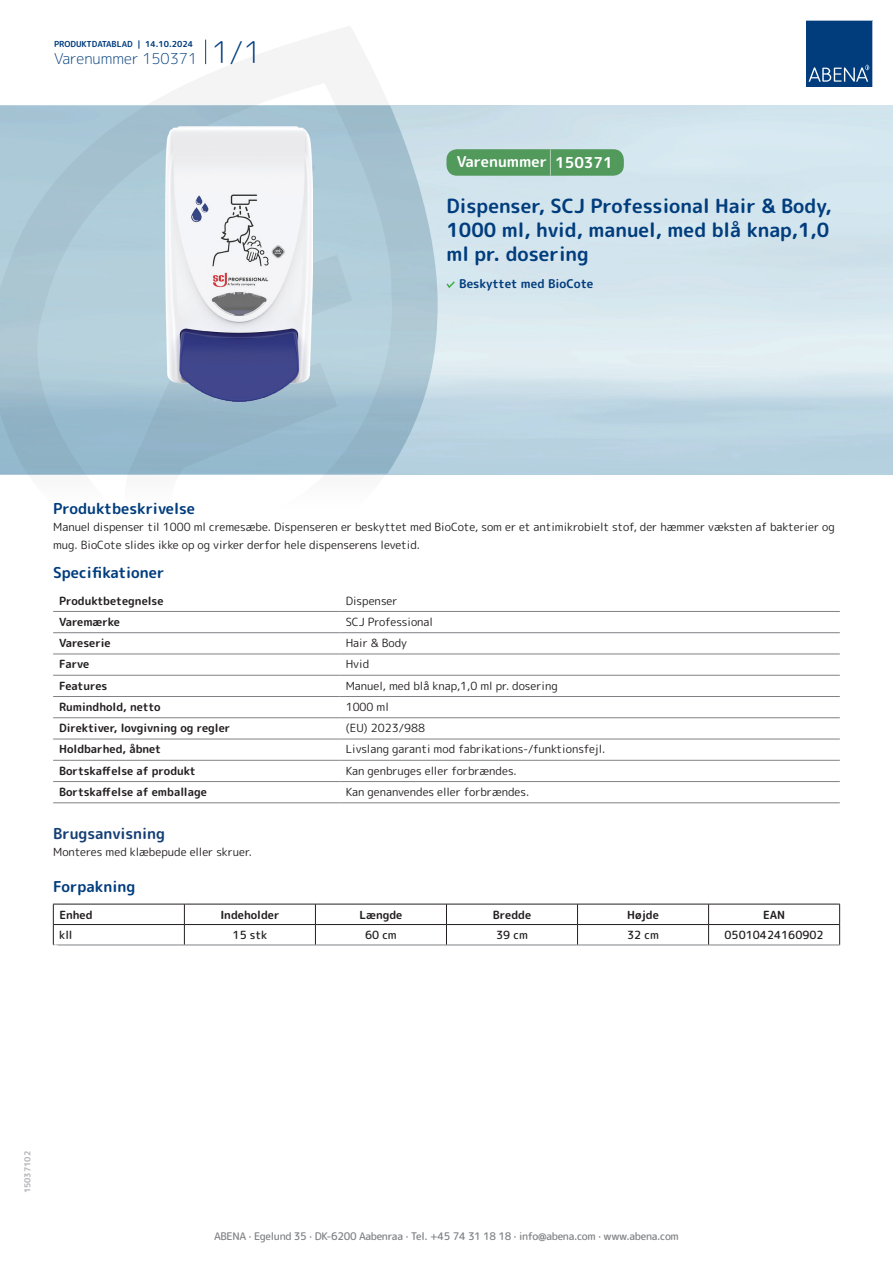
<style>
.page{position:relative;width:893px;height:1263px;background:#fff}
.page>*{position:absolute;margin:0;border:0;box-sizing:border-box;transform-origin:0 0}
.t1{font:700 19.5px/24px "Rounded Mplus 1 c";color:#013d7d;text-align:justify}
.t2{font:700 15px "Rounded Mplus 1 c";color:#013d7d}
.t3{font:300 15px "Rounded Mplus 1 c";color:#013d7d}
.t4{font:700 15px "Rounded Mplus 1 c";color:#fff}
.t5{font:700 15px "Rounded Mplus 1 c";color:#153f74}
.t6{font:700 12px "Rounded Mplus 1 c";color:#013d7d}
.t7{font:11.25px/18px "Rounded Mplus 1 c";color:#231f20}
.t8{font:700 11.25px "Rounded Mplus 1 c";color:#231f20}
.t9{font:500 11.25px "Rounded Mplus 1 c";color:#231f20}
.t10{font:500 10.5px "Rounded Mplus 1 c";letter-spacing:-.03em;color:#808285}
.t11{font:700 10.5px "Rounded Mplus 1 c";color:#fff}
.t12{font:700 8.25px "Rounded Mplus 1 c";color:#013d7d}
.t13{font:700 8.25px "Rounded Mplus 1 c";color:#b2b3b7}
.s1{font-size:30px}
.s2{font-size:25.5px}
</style>
<div class="page">
<svg style="left:0;top:26px;width:439px;height:449px"></svg>
<svg style="left:0;top:106px;width:438px;height:368px;background:#a7c4d3"></svg>
<svg style="left:205px;top:40px;width:1px;height:24px"></svg>
<svg style="left:806px;top:20px;width:67px;height:67px;background:#144b86"></svg>
<img style="left:165px;top:127px;width:148px;height:275px">
<hr style="left:53px;top:611px;width:287px;height:1px;background:#808285">
<hr style="left:340px;top:611px;width:500px;height:1px;background:#808285">
<hr style="left:53px;top:632px;width:287px;height:1px;background:#808285">
<hr style="left:340px;top:632px;width:500px;height:1px;background:#808285">
<hr style="left:53px;top:654px;width:287px;height:1px;background:#808285">
<hr style="left:340px;top:654px;width:500px;height:1px;background:#808285">
<hr style="left:53px;top:675px;width:287px;height:1px;background:#808285">
<hr style="left:340px;top:675px;width:500px;height:1px;background:#808285">
<hr style="left:53px;top:696px;width:287px;height:1px;background:#808285">
<hr style="left:340px;top:696px;width:500px;height:1px;background:#808285">
<hr style="left:53px;top:717px;width:287px;height:1px;background:#808285">
<hr style="left:340px;top:717px;width:500px;height:1px;background:#808285">
<hr style="left:53px;top:739px;width:287px;height:1px;background:#808285">
<hr style="left:340px;top:739px;width:500px;height:1px;background:#808285">
<hr style="left:53px;top:760px;width:287px;height:1px;background:#808285">
<hr style="left:340px;top:760px;width:500px;height:1px;background:#808285">
<hr style="left:53px;top:781px;width:287px;height:1px;background:#808285">
<hr style="left:340px;top:781px;width:500px;height:1px;background:#808285">
<hr style="left:53px;top:802px;width:287px;height:1px;background:#808285">
<hr style="left:340px;top:802px;width:500px;height:1px;background:#808285">
<hr style="left:53px;top:904px;width:131px;height:1px;background:#231f20">
<hr style="left:184px;top:904px;width:131px;height:1px;background:#231f20">
<hr style="left:315px;top:904px;width:131px;height:1px;background:#231f20">
<hr style="left:446px;top:904px;width:131px;height:1px;background:#231f20">
<hr style="left:577px;top:904px;width:132px;height:1px;background:#231f20">
<hr style="left:709px;top:904px;width:131px;height:1px;background:#231f20">
<hr style="left:53px;top:924px;width:131px;height:1px;background:#231f20">
<svg style="left:53px;top:904px;width:1px;height:41px"></svg>
<hr style="left:184px;top:924px;width:131px;height:1px;background:#231f20">
<svg style="left:184px;top:904px;width:1px;height:41px"></svg>
<hr style="left:315px;top:924px;width:131px;height:1px;background:#231f20">
<svg style="left:315px;top:904px;width:1px;height:41px"></svg>
<hr style="left:446px;top:924px;width:131px;height:1px;background:#231f20">
<svg style="left:446px;top:904px;width:1px;height:41px"></svg>
<hr style="left:577px;top:924px;width:132px;height:1px;background:#231f20">
<svg style="left:577px;top:904px;width:1px;height:41px"></svg>
<hr style="left:709px;top:924px;width:131px;height:1px;background:#231f20">
<svg style="left:708px;top:904px;width:1px;height:41px"></svg>
<svg style="left:839px;top:904px;width:1px;height:41px"></svg>
<hr style="left:53px;top:945px;width:131px;height:1px;background:#808285">
<hr style="left:184px;top:945px;width:131px;height:1px;background:#808285">
<hr style="left:315px;top:945px;width:131px;height:1px;background:#808285">
<hr style="left:446px;top:945px;width:131px;height:1px;background:#808285">
<hr style="left:577px;top:945px;width:132px;height:1px;background:#808285">
<hr style="left:709px;top:945px;width:131px;height:1px;background:#808285">
<svg style="left:446px;top:281px;width:9px;height:7px"></svg>
<div style="left:446px;top:149px;width:178px;height:27px;background:#52995c;border-radius:10px"></div>
<p class="t12" style="left:54px;top:38px;width:141px">PRODUKTDATABLAD | 14.10.2024</p>
<h2 class="t3" style="left:54px;top:48px;width:209px">Varenummer 150371 <span class="s1">1/1</span></h2>
<h2 class="t4" style="left:457px;top:151px;width:157px">Varenummer <span class="s2">|</span> 150371</h2>
<h1 class="t1" style="left:446px;top:194px;width:387px">Dispenser, SCJ Professional Hair &amp; Body, 1000 ml, hvid, manuel, med blå knap,1,0 ml pr. dosering</h1>
<p class="t6" style="left:459px;top:275px;width:136px">Beskyttet med BioCote</p>
<h2 class="t2" style="left:53px;top:498px;width:143px">Produktbeskrivelse</h2>
<p class="t7" style="left:53px;top:517px;width:783px">Manuel dispenser til 1000 ml cremesæbe. Dispenseren er beskyttet med BioCote, som er et antimikrobielt stof, der hæmmer væksten af bakterier og mug. BioCote slides ikke op og virker derfor hele dispenserens levetid.</p>
<h2 class="t2" style="left:53px;top:562px;width:113px">Specifikationer</h2>
<p class="t8" style="left:59px;top:592px;width:106px">Produktbetegnelse</p>
<p class="t7" style="left:346px;top:591px;width:53px">Dispenser</p>
<p class="t8" style="left:59px;top:614px;width:62px">Varemærke</p>
<p class="t7" style="left:346px;top:613px;width:89px">SCJ Professional</p>
<p class="t8" style="left:59px;top:635px;width:53px">Vareserie</p>
<p class="t7" style="left:346px;top:634px;width:63px">Hair &amp; Body</p>
<p class="t8" style="left:59px;top:656px;width:32px">Farve</p>
<p class="t7" style="left:346px;top:655px;width:25px">Hvid</p>
<p class="t8" style="left:59px;top:678px;width:50px">Features</p>
<p class="t7" style="left:346px;top:676px;width:213px">Manuel, med blå knap,1,0 ml pr. dosering</p>
<p class="t8" style="left:59px;top:699px;width:103px">Rumindhold, netto</p>
<p class="t7" style="left:346px;top:698px;width:45px">1000 ml</p>
<p class="t8" style="left:59px;top:720px;width:173px">Direktiver, lovgivning og regler</p>
<p class="t7" style="left:346px;top:719px;width:81px">(EU) 2023/988</p>
<p class="t8" style="left:59px;top:741px;width:104px">Holdbarhed, åbnet</p>
<p class="t7" style="left:346px;top:740px;width:261px">Livslang garanti mod fabrikations-/funktionsfejl.</p>
<p class="t8" style="left:59px;top:763px;width:138px">Bortskaffelse af produkt</p>
<p class="t7" style="left:346px;top:762px;width:173px">Kan genbruges eller forbrændes.</p>
<p class="t8" style="left:59px;top:784px;width:149px">Bortskaffelse af emballage</p>
<p class="t7" style="left:346px;top:783px;width:185px">Kan genanvendes eller forbrændes.</p>
<h2 class="t5" style="left:53px;top:823px;width:113px">Brugsanvisning</h2>
<p class="t7" style="left:53px;top:842px;width:200px">Monteres med klæbepude eller skruer.</p>
<h2 class="t2" style="left:53px;top:875px;width:84px">Forpakning</h2>
<p class="t8" style="left:59px;top:906px;width:35px">Enhed</p>
<p class="t8" style="left:220px;top:906px;width:61px">Indeholder</p>
<p class="t8" style="left:359px;top:906px;width:44px">Længde</p>
<p class="t8" style="left:493px;top:906px;width:40px">Bredde</p>
<p class="t8" style="left:627px;top:906px;width:33px">Højde</p>
<p class="t8" style="left:763px;top:906px;width:24px">EAN</p>
<p class="t9" style="left:59px;top:927px;width:15px">kll</p>
<p class="t9" style="left:233px;top:927px;width:36px">15 stk</p>
<p class="t9" style="left:365px;top:927px;width:33px">60 cm</p>
<p class="t9" style="left:496px;top:927px;width:33px">39 cm</p>
<p class="t9" style="left:627px;top:927px;width:33px">32 cm</p>
<p class="t9" style="left:724px;top:927px;width:101px">05010424160902</p>
<p class="t11" style="left:53px;top:940px;width:7px">*</p>
<p class="t13" style="left:22px;top:1193px;width:44px;rotate:-90deg">15037102</p>
<p class="t10" style="left:214px;top:1229px;width:466px">ABENA · Egelund 35 · DK-6200 Aabenraa · Tel. +45 74 31 18 18 · info@abena.com · www.abena.com</p>
</div>
